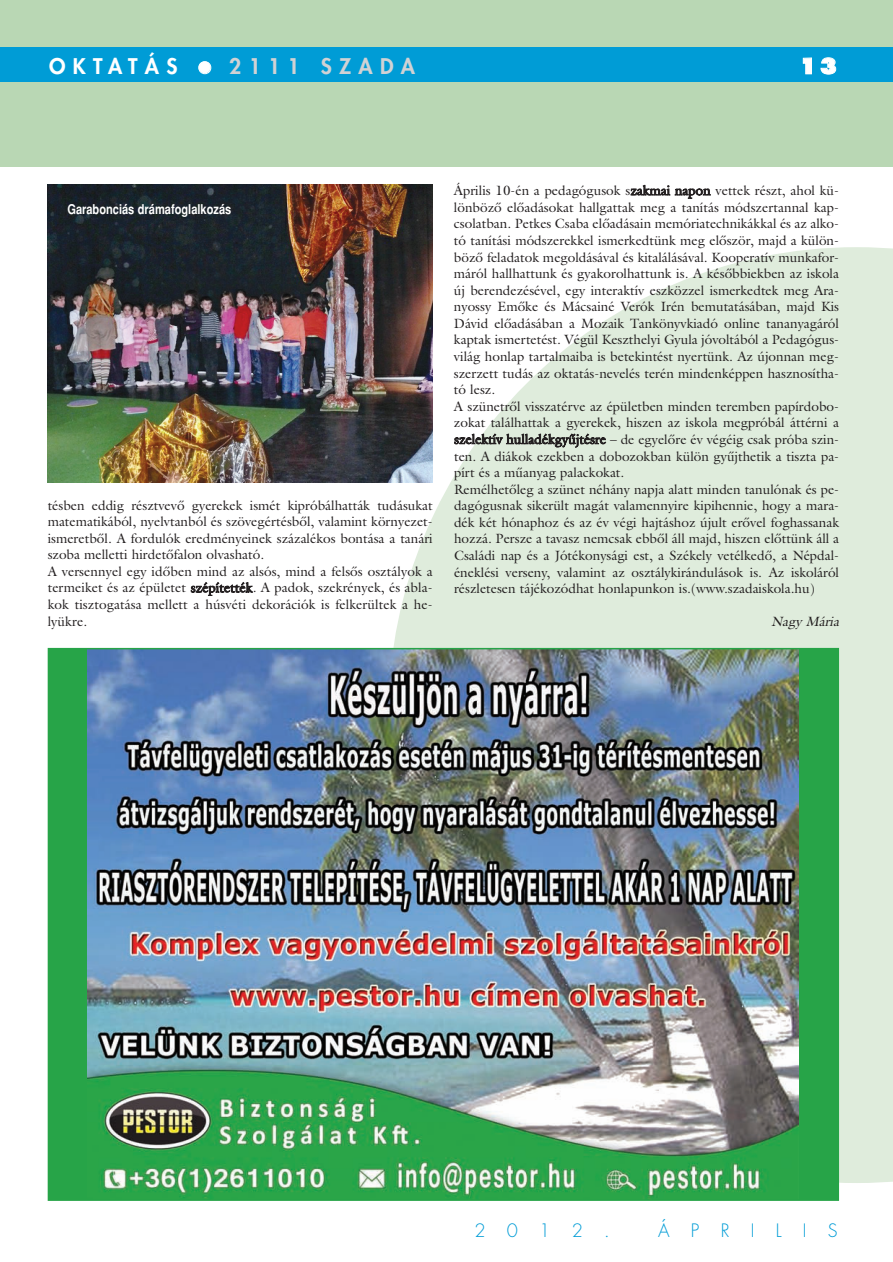
<style>
.page{position:relative;width:893px;height:1262px;background:#fff}
.page>*{position:absolute;margin:0;border:0;box-sizing:border-box;transform-origin:0 0}
.t1{font:800 21px "H Futura";letter-spacing:.345em;color:#d1d2d4}
.t2{font:800 21px "H Futura";letter-spacing:.345em;color:#fff}
.t3{font:700 21px "H Futura Extra";color:#fff}
.t4{font:300 18px "H Futura";letter-spacing:1.18em;color:#009cd6}
.t5{font:13.5px/16.6px "Galliard AH";color:#231f20}
.t6{font:700 13.5px "H Helvetica Narrow";color:#fff}
.t7{font:italic 13.5px "Galliard AH";color:#231f20}
</style>
<div class="page">
<svg style="left:388px;top:247px;width:504px;height:936px;fill:#dfecdc"></svg>
<div style="left:0;top:0;width:892px;height:166px;background:#b9d7b4"></div>
<div style="left:0;top:47px;width:892px;height:34px;background:#009cd6"></div>
<div style="left:48px;top:648px;width:790px;height:552px;background:#27a448"></div>
<img style="left:88px;top:651px;width:710px;height:546px">
<img style="left:48px;top:184px;width:384px;height:298px">
<h1 class="t2" style="left:49px;top:56px;width:130px">OKTATÁS</h1>
<h1 class="t1" style="left:229px;top:56px;width:187px">2111 SZADA</h1>
<h1 class="t3" style="left:799px;top:57px;width:39px">13</h1>
<p class="t6" style="left:67px;top:204px;width:165px">Garabonciás drámafoglalkozás</p>
<p class="t5" style="left:48px;top:498px;width:386px">tésben eddig résztvevô gyerekek ismét kipróbálhatták tudásukat matematikából, nyelvtanból és szövegértésbôl, valamint környezet&shy;ismeretbôl. A fordulók eredményeinek százalékos bontása a tanári szoba melletti hirdetôfalon olvasható.<br>A versennyel egy idôben mind az alsós, mind a felsôs osztályok a termeiket és az épületet szépítették. A padok, szekrények, és abla&shy;kok tisztogatása mellett a húsvéti dekorációk is felkerültek a he&shy;lyükre.</p>
<p class="t5" style="left:454px;top:183px;width:386px">Április 10-én a pedagógusok szakmai napon vettek részt, ahol kü&shy;lönbözô elôadásokat hallgattak meg a tanítás módszertannal kap&shy;csolatban. Petkes Csaba elôadásain memóriatechnikákkal és az alko&shy;tó tanítási módszerekkel ismerkedtünk meg elôször, majd a külön&shy;bözô feladatok megoldásával és kitalálásával. Kooperatív munkafor&shy;máról hallhattunk és gyakorolhattunk is. A késôbbiekben az iskola új berendezésével, egy interaktív eszközzel ismerkedtek meg Ara&shy;nyossy Emôke és Mácsainé Verók Irén bemutatásában, majd Kis Dávid elôadásában a Mozaik Tankönyvkiadó online tananyagáról kaptak ismertetést. Végül Keszthelyi Gyula jóvoltából a Pedagógus&shy;világ honlap tartalmaiba is betekintést nyertünk. Az újonnan meg&shy;szerzett tudás az oktatás-nevelés terén mindenképpen hasznosítha&shy;tó lesz.<br>A szünetrôl visszatérve az épületben minden teremben papírdobo&shy;zokat találhattak a gyerekek, hiszen az iskola megpróbál áttérni a szelektív hulladékgyûjtésre – de egyelôre év végéig csak próba szin&shy;ten. A diákok ezekben a dobozokban külön gyûjthetik a tiszta pa&shy;pírt és a mûanyag palackokat.<br>Remélhetôleg a szünet néhány napja alatt minden tanulónak és pe&shy;dagógusnak sikerült magát valamennyire kipihennie, hogy a mara&shy;dék két hónaphoz és az év végi hajtáshoz újult erôvel foghassanak hozzá. Persze a tavasz nemcsak ebbôl áll majd, hiszen elôttünk áll a Családi nap és a Jótékonysági est, a Székely vetélkedô, a Népdal&shy;éneklési verseny, valamint az osztálykirándulások is. Az iskoláról részletesen tájékozódhat honlapunkon is.(www.szadaiskola.hu)</p>
<p class="t7" style="left:771px;top:616px;width:72px">Nagy Mária</p>
<h2 class="t4" style="left:474px;top:1221px;width:137px">2012.</h2>
<h2 class="t4" style="left:658px;top:1221px;width:181px">ÁPRILIS</h2>
</div>
